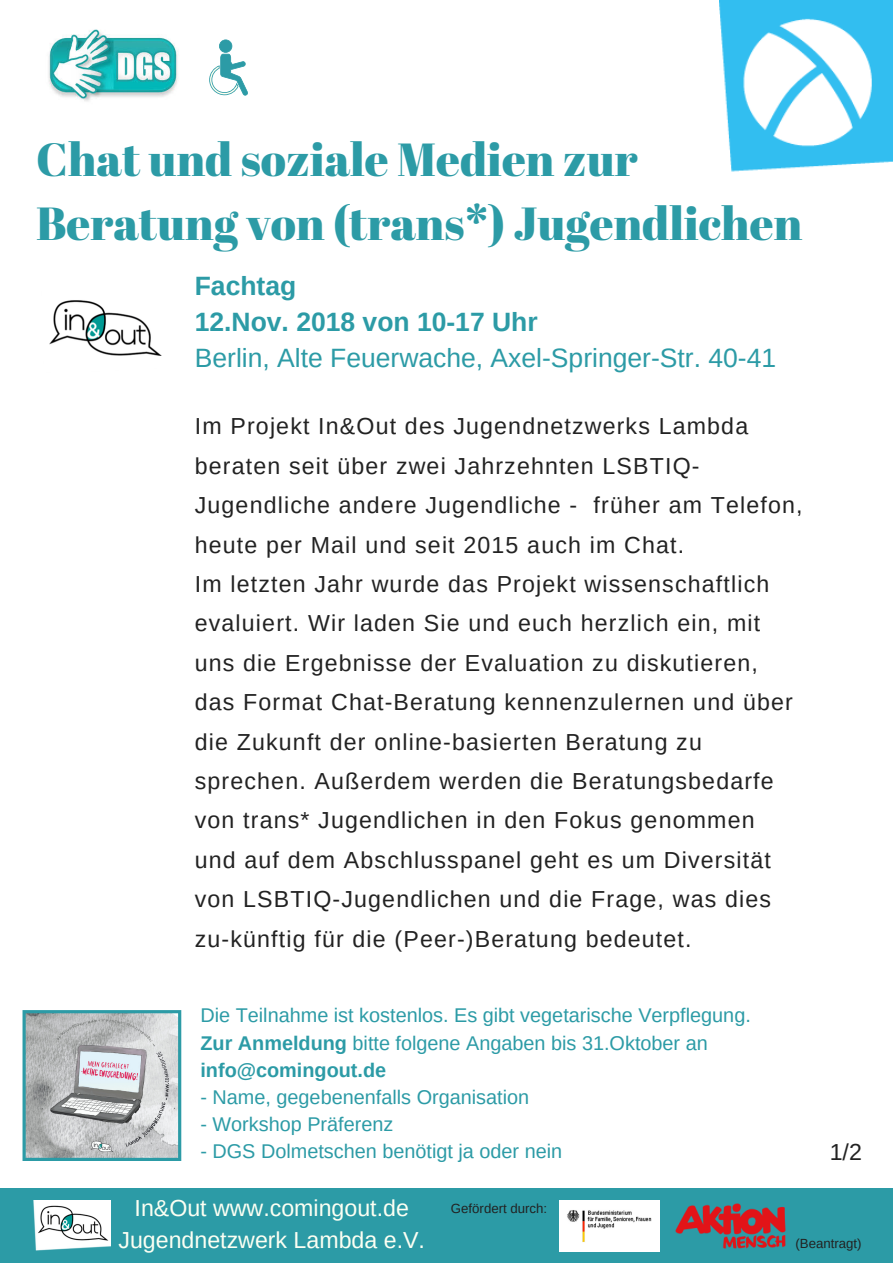
<style>
.page{position:relative;width:893px;height:1263px;background:#fff}
.page>*{position:absolute;margin:0;border:0;box-sizing:border-box;transform-origin:0 0}
.t1{font:46.35px/64.2px "Abril Fatface";color:#2c9ba6}
.t2{font:26.55px "Arimo";color:#2c9ba6}
.t3{font:700 26.55px/36px "Arimo";color:#2c9ba6}
.t4{font:23.25px/39.5px "Arimo";letter-spacing:.05em;color:#222}
.t5{font:23.25px/31.5px "Arimo";color:#fcfff3;text-align:center}
.t6{font:19.8px/27px "Arimo";color:#2c9ba6}
.t7{font:13.2px "Arimo";color:#222}
.s1{font-weight:700}
</style>
<div class="page">
<img style="left:719px;top:0;width:174px;height:172px">
<div style="left:0;top:1188px;width:893px;height:75px;background:#2c9ba6"></div>
<img style="left:33px;top:1200px;width:77px;height:51px">
<img style="left:560px;top:1200px;width:100px;height:51px">
<img style="left:48px;top:29px;width:131px;height:72px">
<svg style="left:209px;top:39px;width:39px;height:57px"></svg>
<img style="left:49px;top:300px;width:113px;height:56px">
<svg style="left:23px;top:1010px;width:158px;height:151px;background:#b2bbbd"></svg>
<img style="left:676px;top:1204px;width:110px;height:45px">
<h1 class="t1" style="left:36px;top:126px;width:768px">Chat und soziale Medien zur<br>Beratung von (trans*) Jugendlichen</h1>
<p class="t3" style="left:195px;top:268px;width:344px">Fachtag<br>12.Nov. 2018 von 10-17 Uhr</p>
<p class="t2" style="left:195px;top:343px;width:583px">Berlin, Alte Feuerwache, Axel-Springer-Str. 40-41</p>
<p class="t4" style="left:195px;top:406px;width:609px">Im Projekt In&amp;Out des Jugendnetzwerks Lambda beraten seit über zwei Jahrzehnten LSBTIQ-Jugendliche andere Jugendliche - früher am Telefon, heute per Mail und seit 2015 auch im Chat.<br>Im letzten Jahr wurde das Projekt wissenschaftlich evaluiert. Wir laden Sie und euch herzlich ein, mit uns die Ergebnisse der Evaluation zu diskutieren, das Format Chat-Beratung kennenzulernen und über die Zukunft der online-basierten Beratung zu sprechen. Außerdem werden die Beratungsbedarfe von trans* Jugendlichen in den Fokus genommen<br>und auf dem Abschlusspanel geht es um Diversität von LSBTIQ-Jugendlichen und die Frage, was dies zu-künftig für die (Peer-)Beratung bedeutet.</p>
<p class="t6" style="left:200px;top:1002px;width:552px">Die Teilnahme ist kostenlos. Es gibt vegetarische Verpflegung.<br><span class="s1">Zur Anmeldung</span> bitte folgene Angaben bis 31.Oktober an <span class="s1">info@comingout.de</span></p>
<p class="t6" style="left:200px;top:1083px;width:330px">- Name, gegebenenfalls Organisation</p>
<p class="t6" style="left:200px;top:1110px;width:195px">- Workshop Präferenz</p>
<p class="t6" style="left:200px;top:1137px;width:363px">- DGS Dolmetschen benötigt ja oder nein</p>
<p class="t4" style="left:830px;top:1132px;width:34px">1/2</p>
<p class="t5" style="left:118px;top:1192px;width:308px">In&amp;Out www.comingout.de<br>Jugendnetzwerk Lambda e.V.</p>
<p class="t7" style="left:451px;top:1201px;width:98px">Gefördert durch:</p>
<p class="t7" style="left:795px;top:1236px;width:68px">(Beantragt)</p>
</div>
